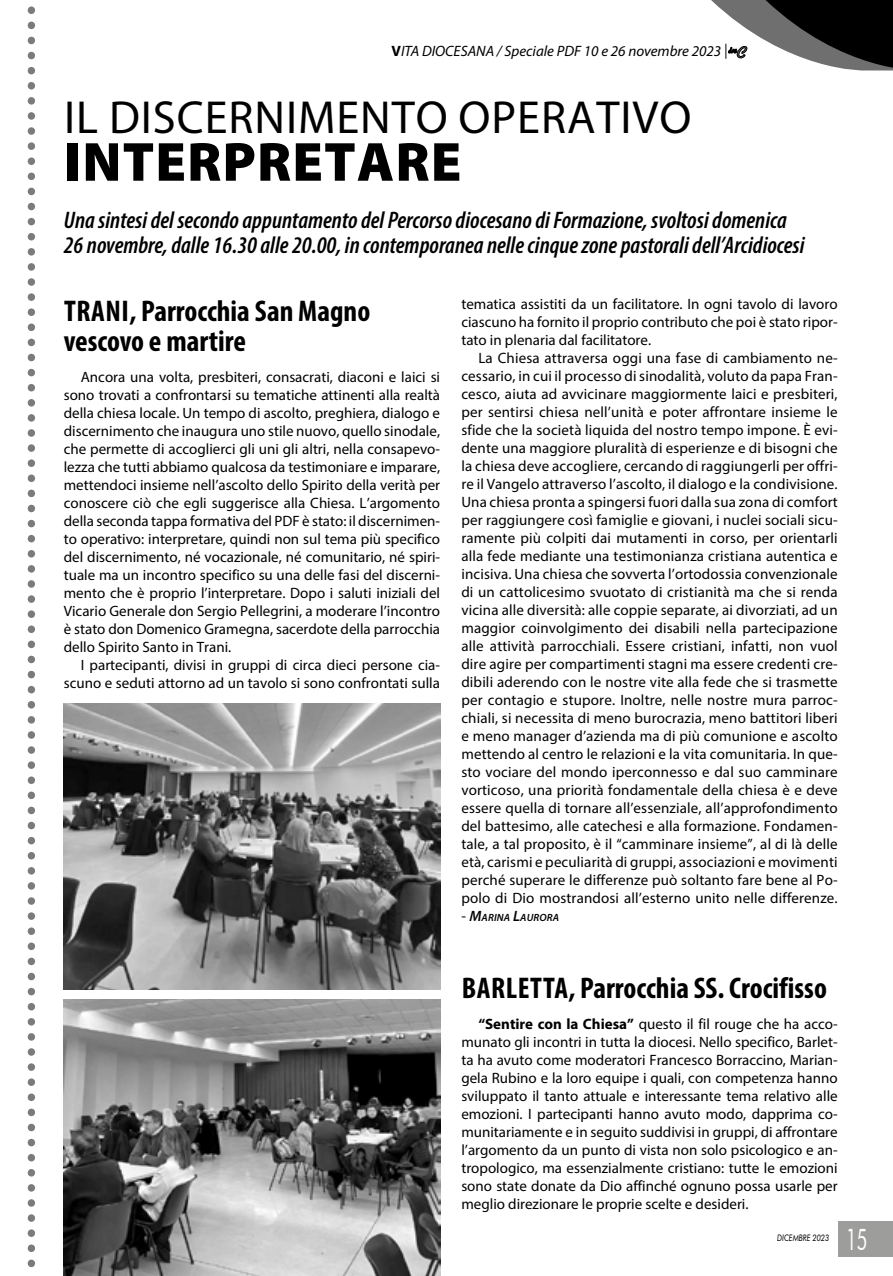
<style>
.page{position:relative;width:893px;height:1276px;background:#fff}
.page>*{position:absolute;margin:0;border:0;box-sizing:border-box;transform-origin:0 0}
.t1{font:900 55.5px "Myriad Pro";letter-spacing:.02em;color:#000}
.t2{font:46.5px "Myriad Pro";letter-spacing:.02em;color:#000}
.t3{font:700 condensed 30px/30px "Myriad Pro";color:#000}
.t4{font:30px "Futura BT";color:#fff;scale:.6 1}
.t5{font:italic 600 condensed 24px/25.5px "Myriad Pro";color:#000}
.t6{font:15px/18px "Myriad Pro";color:#000;text-align:justify}
.t7{font:italic 15px "Myriad Pro";color:#000}
.t8{font:italic 600 10.5px "Myriad Pro";letter-spacing:.015em;color:#000}
.t9{font:italic 9px "Futura BT";color:#000;scale:.8 1}
.s1{font-weight:700;font-style:normal}
.s2{font-weight:400;font-style:normal;font-size:15px}
.s3{font-size:15px}
.s4{font-weight:700}
</style>
<div class="page">
<img style="left:64px;top:704px;width:376px;height:285px">
<img style="left:64px;top:999px;width:376px;height:277px">
<svg style="left:27px;top:6px;width:9px;height:1262px"></svg>
<div style="left:838px;top:1221px;width:55px;height:36px;background:#9d9d9c"></div>
<svg style="left:711px;top:0;width:182px;height:71px"></svg>
<p class="t7" style="left:392px;top:42px;width:337px"><span class="s1">V</span>ITA DIOCESANA / Speciale PDF 10 e 26 novembre 2023 |</p>
<h2 class="t2" style="left:64px;top:88px;width:629px">IL DISCERNIMENTO OPERATIVO</h2>
<h1 class="t1" style="left:64px;top:125px;width:399px">INTERPRETARE</h1>
<h3 class="t5" style="left:64px;top:206px;width:742px">Una sintesi del secondo appuntamento del Percorso diocesano di Formazione, svoltosi domenica<br>26 novembre, dalle 16.30 alle 20.00, in contemporanea nelle cinque zone pastorali dell’Arcidiocesi</h3>
<h3 class="t3" style="left:64px;top:296px;width:308px">TRANI, Parrocchia San Magno vescovo e martire</h3>
<p class="t6" style="left:64px;top:368px;width:378px;text-indent:17px">Ancora una volta, presbiteri, consacrati, diaconi e laici si sono trovati a confrontarsi su tematiche attinenti alla realtà della chiesa locale. Un tempo di ascolto, preghiera, dialogo e discernimento che inaugura uno stile nuovo, quello sinodale, che permette di accoglierci gli uni gli altri, nella consapevo&shy;lezza che tutti abbiamo qualcosa da testimoniare e imparare, mettendoci insieme nell’ascolto dello Spirito della verità per conoscere ciò che egli suggerisce alla Chiesa. L’argomento della seconda tappa formativa del PDF è stato: il discernimen&shy;to operativo: interpretare, quindi non sul tema più specifico del discernimento, né vocazionale, né comunitario, né spiri&shy;tuale ma un incontro specifico su una delle fasi del discerni&shy;mento che è proprio l’interpretare. Dopo i saluti iniziali del Vicario Generale don Sergio Pellegrini, a moderare l’incontro è stato don Domenico Gramegna, sacerdote della parrocchia dello Spirito Santo in Trani.</p>
<p class="t6" style="left:64px;top:656px;width:378px;text-align:right">I partecipanti, divisi in gruppi di circa dieci persone cia&shy;scuno e seduti attorno ad un tavolo si sono confrontati sulla</p>
<p class="t6" style="left:461px;top:295px;width:378px">tematica assistiti da un facilitatore. In ogni tavolo di lavoro ciascuno ha fornito il proprio contributo che poi è stato ripor&shy;tato in plenaria dal facilitatore.</p>
<p class="t6" style="left:461px;top:349px;width:378px;text-indent:17px">La Chiesa attraversa oggi una fase di cambiamento ne&shy;cessario, in cui il processo di sinodalità, voluto da papa Fran&shy;cesco, aiuta ad avvicinare maggiormente laici e presbiteri, per sentirsi chiesa nell’unità e poter affrontare insieme le sfide che la società liquida del nostro tempo impone. È evi&shy;dente una maggiore pluralità di esperienze e di bisogni che la chiesa deve accogliere, cercando di raggiungerli per offri&shy;re il Vangelo attraverso l’ascolto, il dialogo e la condivisione.<br>Una chiesa pronta a spingersi fuori dalla sua zona di comfort per raggiungere così famiglie e giovani, i nuclei sociali sicu&shy;ramente più colpiti dai mutamenti in corso, per orientarli alla fede mediante una testimonianza cristiana autentica e incisiva. Una chiesa che sovverta l’ortodossia convenzionale di un cattolicesimo svuotato di cristianità ma che si renda vicina alle diversità: alle coppie separate, ai divorziati, ad un maggior coinvolgimento dei disabili nella partecipazione alle attività parrocchiali. Essere cristiani, infatti, non vuol dire agire per compartimenti stagni ma essere credenti cre&shy;dibili aderendo con le nostre vite alla fede che si trasmette per contagio e stupore. Inoltre, nelle nostre mura parroc&shy;chiali, si necessita di meno burocrazia, meno battitori liberi e meno manager d’azienda ma di più comunione e ascolto mettendo al centro le relazioni e la vita comunitaria. In que&shy;sto vociare del mondo iperconnesso e dal suo camminare vorticoso, una priorità fondamentale della chiesa è e deve essere quella di tornare all’essenziale, all’approfondimento del battesimo, alle catechesi e alla formazione. Fondamen&shy;tale, a tal proposito, è il “camminare insieme”, al di là delle età, carismi e peculiarità di gruppi, associazioni e movimenti perché superare le differenze può soltanto fare bene al Po&shy;polo di Dio mostrandosi all’esterno unito nelle differenze.</p>
<p class="t8" style="left:461px;top:911px;width:99px"><span class="s2">-</span> <span class="s3">M</span>ARINA <span class="s3">L</span>AURORA</p>
<h3 class="t3" style="left:462px;top:972px;width:367px">BARLETTA, Parrocchia SS. Crocifisso</h3>
<p class="t6" style="left:461px;top:1014px;width:378px;text-indent:17px"><span class="s4">“Sentire con la Chiesa”</span> questo il fil rouge che ha acco&shy;munato gli incontri in tutta la diocesi. Nello specifico, Barlet&shy;ta ha avuto come moderatori Francesco Borraccino, Marian&shy;gela Rubino e la loro equipe i quali, con competenza hanno sviluppato il tanto attuale e interessante tema relativo alle emozioni. I partecipanti hanno avuto modo, dapprima co&shy;munitariamente e in seguito suddivisi in gruppi, di affrontare l’argomento da un punto di vista non solo psicologico e an&shy;tropologico, ma essenzialmente cristiano: tutte le emozioni sono state donate da Dio affinché ognuno possa usarle per meglio direzionare le proprie scelte e desideri.</p>
<p class="t9" style="left:777px;top:1232px;width:66px">DICEMBRE 2023</p>
<h3 class="t4" style="left:846px;top:1221px;width:37px">15</h3>
</div>
